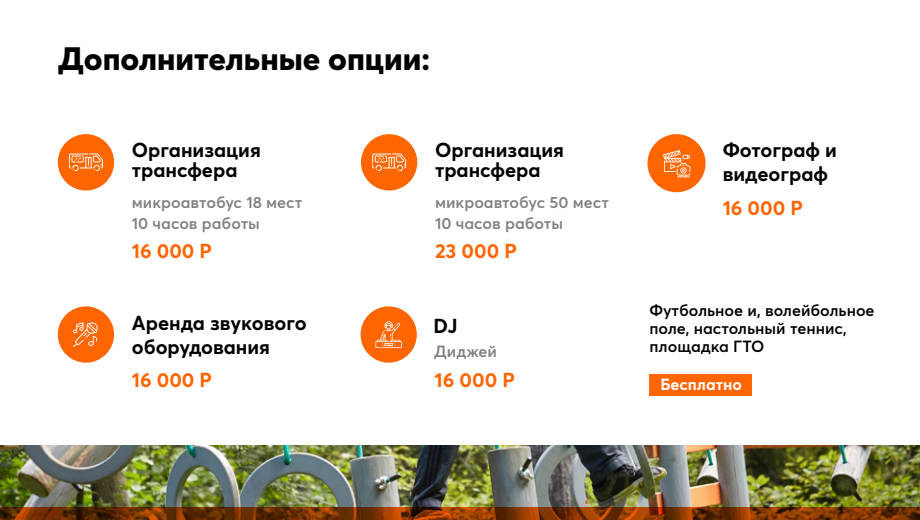
<style>
.page{position:relative;width:920px;height:520px;background:#fff}
.page>*{position:absolute;margin:0;border:0;box-sizing:border-box;transform-origin:0 0}
.t1{font:800 32px "Averta CY";color:#000}
.t2{font:700 20px/20px "Averta CY";color:#000}
.t3{font:700 20px "Averta CY";color:#ff6500}
.t4{font:600 16px/21.2px "Averta CY";color:#808080}
.t5{font:600 16px/18px "Averta CY";color:#000}
.t6{font:700 16px "Averta CY";color:#fff}
</style>
<div class="page">
<div style="left:58px;top:134px;width:56px;height:57px;background:#ff6500;border-radius:50%"></div>
<svg style="left:69px;top:154px;width:34px;height:17px"></svg>
<div style="left:361px;top:306px;width:56px;height:57px;background:#ff6500;border-radius:50%"></div>
<svg style="left:375px;top:321px;width:27px;height:27px"></svg>
<img style="left:0;top:446px;width:920px;height:62px">
<div style="left:58px;top:306px;width:56px;height:57px;background:#ff6500;border-radius:50%"></div>
<svg style="left:73px;top:322px;width:25px;height:25px"></svg>
<div style="left:647px;top:134px;width:59px;height:58px;background:#ff6500;border-radius:50%"></div>
<svg style="left:663px;top:150px;width:27px;height:27px"></svg>
<div style="left:361px;top:134px;width:56px;height:57px;background:#ff6500;border-radius:50%"></div>
<svg style="left:372px;top:154px;width:34px;height:17px"></svg>
<div style="left:649px;top:374px;width:103px;height:22px;background:#ff6500"></div>
<svg style="left:0;top:508px;width:920px;height:12px;background:#783200"></svg>
<h1 class="t1" style="left:58px;top:36px;width:374px">Дополнительные опции:</h1>
<p class="t2" style="left:132px;top:139px;width:131px">Организация трансфера</p>
<p class="t4" style="left:132px;top:191px;width:172px">микроавтобус 18 мест<br>10 часов работы</p>
<p class="t3" style="left:132px;top:237px;width:82px">16 000 Р</p>
<p class="t2" style="left:132px;top:310px;width:176px;line-height:24px">Аренда звукового оборудования</p>
<p class="t3" style="left:132px;top:366px;width:82px">16 000 Р</p>
<p class="t2" style="left:435px;top:139px;width:131px">Организация трансфера</p>
<p class="t4" style="left:435px;top:191px;width:175px">микроавтобус 50 мест<br>10 часов работы</p>
<p class="t3" style="left:435px;top:237px;width:83px">23 000 Р</p>
<p class="t2" style="left:434px;top:315px;width:26px">DJ</p>
<p class="t4" style="left:434px;top:340px;width:64px">Диджей</p>
<p class="t3" style="left:435px;top:366px;width:82px">16 000 Р</p>
<p class="t2" style="left:723px;top:137px;width:116px;line-height:24px">Фотограф и видеограф</p>
<p class="t3" style="left:723px;top:194px;width:82px">16 000 Р</p>
<p class="t5" style="left:649px;top:301px;width:227px">Футбольное и, волейбольное поле, настольный теннис, площадка ГТО</p>
<p class="t6" style="left:660px;top:373px;width:83px">Бесплатно</p>
</div>
